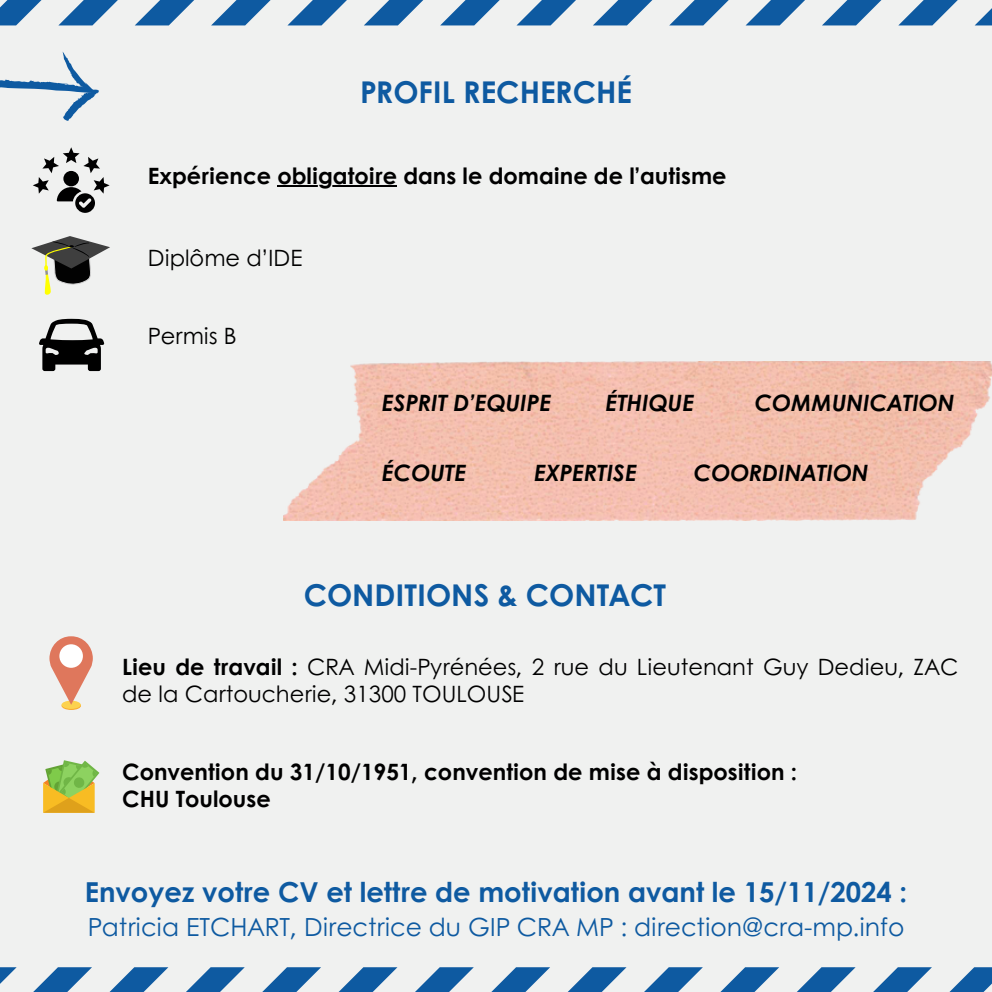
<style>
.page{position:relative;width:992px;height:992px;background:#f0f1f0}
.page>*{position:absolute;margin:0;border:0;box-sizing:border-box;transform-origin:0 0}
.t1{font:700 30px "Century Gothic";color:#0e5aa1}
.t2{font:700 27.5px "Century Gothic";color:#0e5aa1}
.t3{font:25px "Century Gothic";color:#0e5aa1}
.t4{font:22.5px/26.2px "Century Gothic";color:#000}
.t5{font:700 22.5px/26.2px "Century Gothic";color:#000}
.t6{font:italic 700 22.5px "Century Gothic";color:#000}
.s1{font-weight:700}
</style>
<div class="page">
<svg style="left:0;top:52px;width:99px;height:69px"></svg>
<svg style="left:31px;top:236px;width:79px;height:59px"></svg>
<svg style="left:74px;top:243px;width:16px;height:4px"></svg>
<svg style="left:73px;top:248px;width:16px;height:9px"></svg>
<svg style="left:52px;top:241px;width:18px;height:6px"></svg>
<svg style="left:39px;top:319px;width:65px;height:52px"></svg>
<div style="left:62px;top:702px;width:19px;height:7px;background:#f8b946;border-radius:50%"></div>
<div style="left:62px;top:701px;width:19px;height:8px;background:#fcd24f;border-radius:50%"></div>
<svg style="left:49px;top:636px;width:44px;height:69px"></svg>
<div style="left:59px;top:644px;width:24px;height:24px;background:#fff;border-radius:50%"></div>
<svg style="left:43px;top:760px;width:56px;height:53px"></svg>
<svg style="left:0;top:967px;width:992px;height:25px"></svg>
<svg style="left:0;top:0;width:992px;height:25px"></svg>
<svg style="left:33px;top:147px;width:77px;height:66px"></svg>
<hr style="left:277px;top:185px;width:120px;height:2px;background:#000">
<img style="left:284px;top:361px;width:708px;height:160px">
<p class="t1" style="left:360px;top:69px;width:274px">PROFIL RECHERCHÉ</p>
<p class="t5" style="left:148px;top:161px;width:580px">Expérience obligatoire dans le domaine de l’autisme</p>
<p class="t4" style="left:148px;top:244px;width:156px">Diplôme d’IDE</p>
<p class="t4" style="left:148px;top:322px;width:90px">Permis B</p>
<h3 class="t6" style="left:382px;top:386px;width:171px">ESPRIT D’EQUIPE</h3>
<p class="t6" style="left:605px;top:386px;width:90px">ÉTHIQUE</p>
<h3 class="t6" style="left:754px;top:386px;width:201px">COMMUNICATION</h3>
<h3 class="t6" style="left:382px;top:456px;width:86px">ÉCOUTE</h3>
<h3 class="t6" style="left:534px;top:456px;width:104px">EXPERTISE</h3>
<h3 class="t6" style="left:693px;top:456px;width:176px">COORDINATION</h3>
<p class="t1" style="left:304px;top:572px;width:364px">CONDITIONS &amp; CONTACT</p>
<h4 class="t4" style="left:122px;top:653px;width:838px"><span class="s1">Lieu de travail :</span> CRA Midi-Pyrénées, 2 rue du Lieutenant Guy Dedieu, ZAC de la Cartoucherie, 31300 TOULOUSE</h4>
<p class="t5" style="left:122px;top:758px;width:677px">Convention du 31/10/1951, convention de mise à disposition :<br>CHU Toulouse</p>
<h3 class="t2" style="left:85px;top:871px;width:824px">Envoyez votre CV et lettre de motivation avant le 15/11/2024 :</h3>
<h3 class="t3" style="left:88px;top:907px;width:818px">Patricia ETCHART, Directrice du GIP CRA MP : direction@cra-mp.info</h3>
</div>
